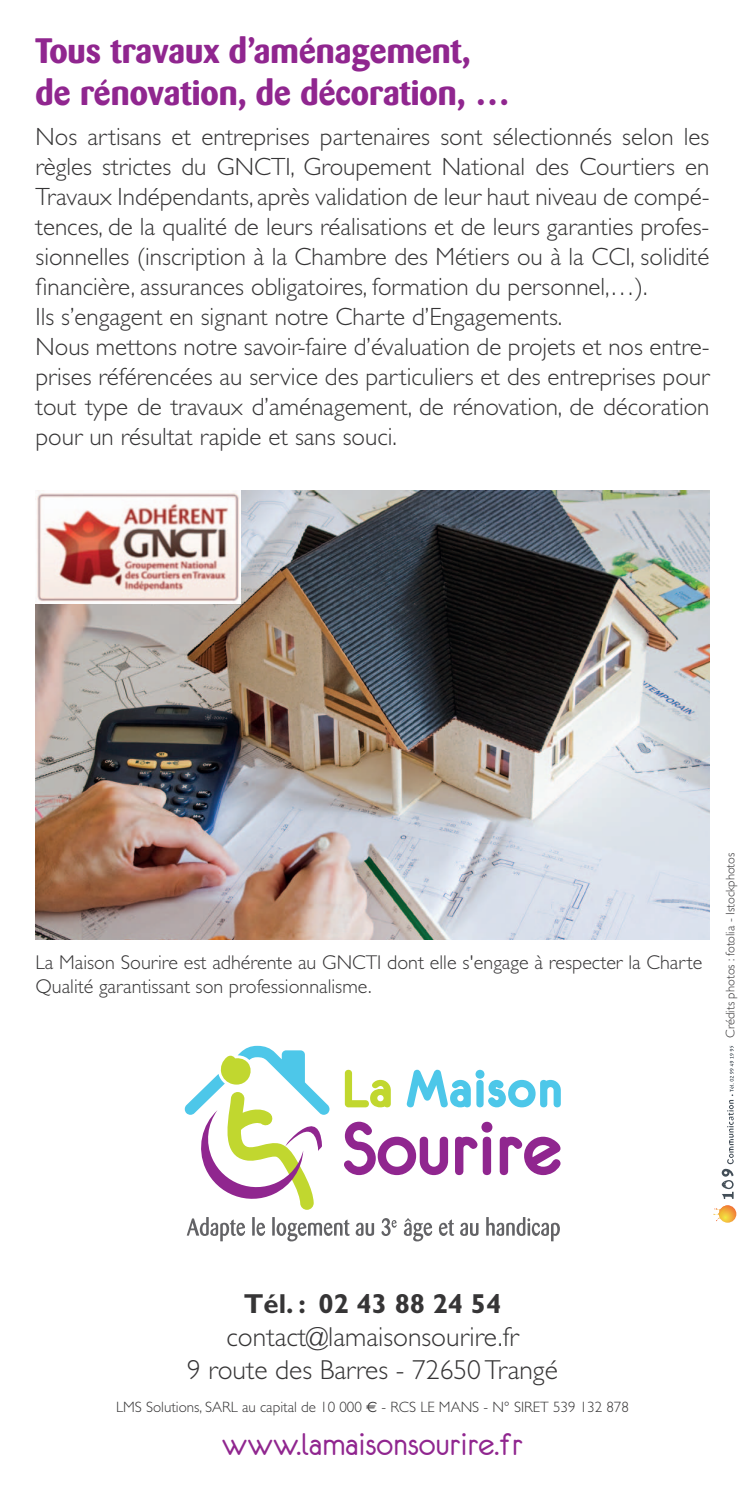
<style>
.page{position:relative;width:745px;height:1489px;background:#fff}
.page>*{position:absolute;margin:0;border:0;box-sizing:border-box;transform-origin:0 0}
.t1{font:700 35px/42px "Barmeno";color:#90268f}
.t2{font:35px "Eurofurenceregular";color:#90268f}
.t3{font:300 27.5px/33px "Gill Sans";color:#363536;text-align:center}
.t4{font:700 27.5px "Gill Sans";color:#363536}
.t5{font:300 25px/30px "Gill Sans";color:#363536}
.t6{font:300 20px/24px "Gill Sans";color:#363536}
.t7{font:300 15px "Gill Sans";color:#363536}
.t8{font:300 12.5px "Gill Sans";color:#363536}
.s1{font-family:"Euro Sans";font-weight:400}
</style>
<div class="page">
<svg style="left:184px;top:1045px;width:145px;height:164px"></svg>
<svg style="left:344px;top:1069px;width:46px;height:38px"></svg>
<svg style="left:406px;top:1069px;width:154px;height:38px"></svg>
<svg style="left:344px;top:1121px;width:104px;height:53px"></svg>
<svg style="left:455px;top:1121px;width:37px;height:53px"></svg>
<div style="left:482px;top:1136px;width:9px;height:38px;background:#90268f;border-radius:4px"></div>
<svg style="left:499px;top:1136px;width:61px;height:38px"></svg>
<svg style="left:187px;top:1217px;width:58px;height:24px"></svg>
<svg style="left:252px;top:1217px;width:13px;height:18px"></svg>
<svg style="left:272px;top:1217px;width:77px;height:24px"></svg>
<svg style="left:355px;top:1222px;width:19px;height:13px"></svg>
<svg style="left:381px;top:1218px;width:15px;height:17px"></svg>
<svg style="left:403px;top:1218px;width:29px;height:23px"></svg>
<svg style="left:438px;top:1219px;width:16px;height:16px"></svg>
<svg style="left:460px;top:1222px;width:18px;height:13px"></svg>
<svg style="left:486px;top:1217px;width:73px;height:24px"></svg>
<svg style="left:718px;top:1205px;width:17px;height:17px"></svg>
<svg style="left:713px;top:1205px;width:16px;height:16px"></svg>
<svg style="left:721px;top:1046px;width:12px;height:152px"></svg>
<img style="left:35px;top:490px;width:674px;height:449px">
<img style="left:35px;top:490px;width:206px;height:113px">
<h1 class="t1" style="left:35px;top:30px;width:476px">Tous travaux d’aménagement, de rénovation, de décoration, …</h1>
<p class="t5" style="left:35px;top:122px;width:675px">Nos artisans et entreprises partenaires sont sélectionnés selon les règles strictes du GNCTI, Groupement National des Courtiers en Travaux Indépendants, après validation de leur haut niveau de compé&shy;tences, de la qualité de leurs réalisations et de leurs garanties profes&shy;sionnelles (inscription à la Chambre des Métiers ou à la CCI, solidité financière, assurances obligatoires, formation du personnel,…).<br>Ils s’engagent en signant notre Charte d’Engagements.<br>Nous mettons notre savoir-faire d’évaluation de projets et nos entre&shy;prises référencées au service des particuliers et des entreprises pour tout type de travaux d’aménagement, de rénovation, de décoration pour un résultat rapide et sans souci.</p>
<p class="t6" style="left:35px;top:950px;width:668px">La Maison Sourire est adhérente au GNCTI dont elle s'engage à respecter la Charte<br>Qualité garantissant son professionnalisme.</p>
<p class="t8" style="left:722px;top:1037px;width:186px;rotate:-90deg">Crédits photos : fotolia - Istockphotos</p>
<p class="t4" style="left:243px;top:1287px;width:259px">Tél. : 02 43 88 24 54</p>
<p class="t3" style="left:187px;top:1320px;width:372px">contact@lamaisonsourire.fr<br>9 route des Barres - 72650 Trangé</p>
<p class="t7" style="left:116px;top:1398px;width:406px">LMS Solutions, SARL au capital de 10 000 <span class="s1">€</span> - RCS LE MANS - N° siret</p>
<p class="t7" style="left:552px;top:1398px;width:77px">539 132 878</p>
<h1 class="t2" style="left:222px;top:1425px;width:302px">www.lamaisonsourire.fr</h1>
</div>
